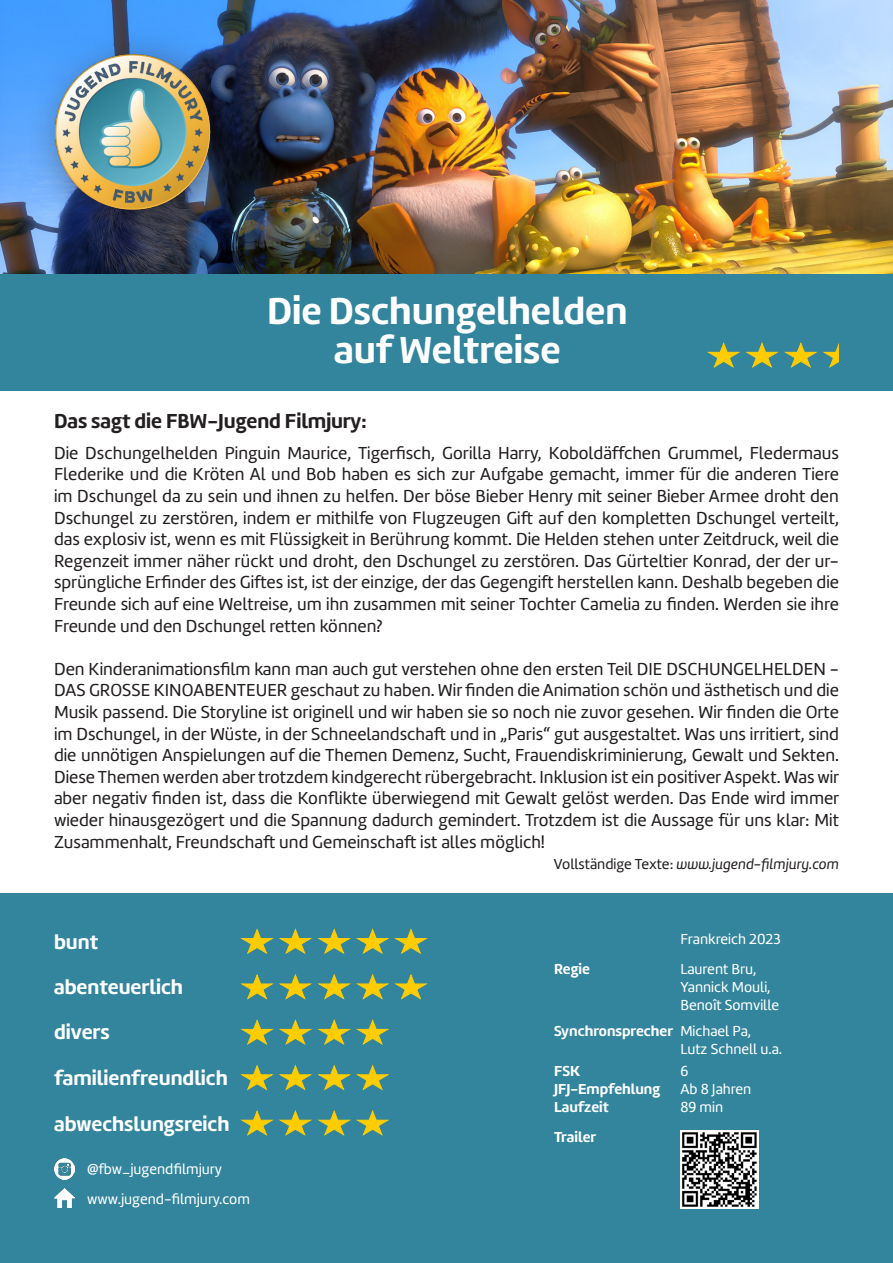
<style>
.page{position:relative;width:893px;height:1263px;background:#fff}
.page>*{position:absolute;margin:0;border:0;box-sizing:border-box;transform-origin:0 0}
.t1{font:39px "Amelia Basic Bold";color:#fff}
.t2{font:21px "Amelia Basic Bold";color:#fff}
.t3{font:21px "Amelia Basic Bold";color:#231f20}
.t4{font:18px/21.6px "Amelia Basic";color:#231f20;text-align:justify}
.t5{font:15px "Amelia Basic";color:#fff}
.t6{font:15px "Amelia Basic Bold";color:#fff}
.t7{font:15px "Amelia Basic Italic";color:#231f20}
.s1{font-family:"Amelia Basic"}
</style>
<div class="page">
<img style="left:0;top:0;width:893px;height:274px">
<div style="left:27px;top:26px;width:228px;height:229px;background:#231f20;opacity:.52"></div>
<img style="left:45px;top:46px;width:174px;height:173px">
<div style="left:0;top:274px;width:893px;height:117px;background:#32859d"></div>
<div style="left:0;top:893px;width:893px;height:370px;background:#32859d"></div>
<svg style="left:241px;top:974px;width:187px;height:26px"></svg>
<svg style="left:241px;top:928px;width:187px;height:26px"></svg>
<svg style="left:241px;top:1019px;width:148px;height:26px"></svg>
<svg style="left:241px;top:1064px;width:149px;height:26px"></svg>
<svg style="left:241px;top:1110px;width:149px;height:26px"></svg>
<img style="left:680px;top:1130px;width:79px;height:79px">
<svg style="left:707px;top:342px;width:132px;height:26px"></svg>
<img style="left:54px;top:1159px;width:20px;height:20px">
<img style="left:54px;top:1189px;width:20px;height:18px">
<p class="t1" style="left:267px;top:288px;width:362px">Die Dschungelhelden</p>
<p class="t1" style="left:334px;top:327px;width:228px">auf Weltreise</p>
<p class="t3" style="left:54px;top:409px;width:314px">Das sagt die FBW-Jugend Filmjury:</p>
<p class="t4" style="left:54px;top:442px;width:786px">Die Dschungelhelden Pinguin Maurice, Tigerfisch, Gorilla Harry, Koboldäffchen Grummel, Fledermaus Flederike und die Kröten Al und Bob haben es sich zur Aufgabe gemacht, immer für die anderen Tiere im Dschungel da zu sein und ihnen zu helfen. Der böse Bieber Henry mit seiner Bieber Armee droht den Dschungel zu zerstören, indem er mithilfe von Flugzeugen Gift auf den kompletten Dschungel verteilt, das explosiv ist, wenn es mit Flüssigkeit in Berührung kommt. Die Helden stehen unter Zeitdruck, weil die Regenzeit immer näher rückt und droht, den Dschungel zu zerstören. Das Gürteltier Konrad, der der ur&shy;sprüngliche Erfinder des Giftes ist, ist der einzige, der das Gegengift herstellen kann. Deshalb begeben die Freunde sich auf eine Weltreise, um ihn zusammen mit seiner Tochter Camelia zu finden. Werden sie ihre Freunde und den Dschungel retten können?</p>
<p class="t4" style="left:54px;top:658px;width:787px">Den Kinderanimationsfilm kann man auch gut verstehen ohne den ersten Teil DIE DSCHUNGELHELDEN - DAS GROSSE KINOABENTEUER geschaut zu haben. Wir finden die Animation schön und ästhetisch und die Musik passend. Die Storyline ist originell und wir haben sie so noch nie zuvor gesehen. Wir finden die Orte im Dschungel, in der Wüste, in der Schneelandschaft und in „Paris“ gut ausgestaltet. Was uns irritiert, sind die unnötigen Anspielungen auf die Themen Demenz, Sucht, Frauendiskriminierung, Gewalt und Sekten.<br>Diese Themen werden aber trotzdem kindgerecht rübergebracht. Inklusion ist ein positiver Aspekt. Was wir aber negativ finden ist, dass die Konflikte überwiegend mit Gewalt gelöst werden. Das Ende wird immer wieder hinausgezögert und die Spannung dadurch gemindert. Trotzdem ist die Aussage für uns klar: Mit Zusammenhalt, Freundschaft und Gemeinschaft ist alles möglich!</p>
<p class="t7" style="left:554px;top:855px;width:287px"><span class="s1">Vollständige Texte:</span> www.jugend-filmjury.com</p>
<p class="t2" style="left:54px;top:929px;width:46px">bunt</p>
<p class="t2" style="left:54px;top:974px;width:131px">abenteuerlich</p>
<p class="t2" style="left:54px;top:1020px;width:57px">divers</p>
<p class="t2" style="left:54px;top:1066px;width:175px">familienfreundlich</p>
<p class="t2" style="left:54px;top:1111px;width:177px">abwechslungsreich</p>
<p class="t5" style="left:87px;top:1160px;width:136px">@fbw_jugendfilmjury</p>
<p class="t5" style="left:87px;top:1190px;width:164px">www.jugend-filmjury.com</p>
<p class="t5" style="left:680px;top:930px;width:102px">Frankreich 2023</p>
<p class="t5" style="left:680px;top:960px;width:78px">Laurent Bru,</p>
<p class="t5" style="left:680px;top:978px;width:92px">Yannick Mouli,</p>
<p class="t5" style="left:680px;top:996px;width:100px">Benoît Somville</p>
<p class="t5" style="left:680px;top:1022px;width:72px">Michael Pa,</p>
<p class="t5" style="left:680px;top:1040px;width:103px">Lutz Schnell u.a.</p>
<p class="t5" style="left:680px;top:1062px;width:9px">6</p>
<p class="t5" style="left:680px;top:1080px;width:72px">Ab 8 Jahren</p>
<p class="t5" style="left:680px;top:1098px;width:44px">89 min</p>
<p class="t6" style="left:554px;top:960px;width:37px">Regie</p>
<p class="t6" style="left:554px;top:1022px;width:120px">Synchronsprecher</p>
<p class="t6" style="left:554px;top:1062px;width:27px">FSK</p>
<p class="t6" style="left:554px;top:1080px;width:107px">JFJ-Empfehlung</p>
<p class="t6" style="left:554px;top:1098px;width:56px">Laufzeit</p>
<p class="t6" style="left:554px;top:1128px;width:44px">Trailer</p>
</div>
